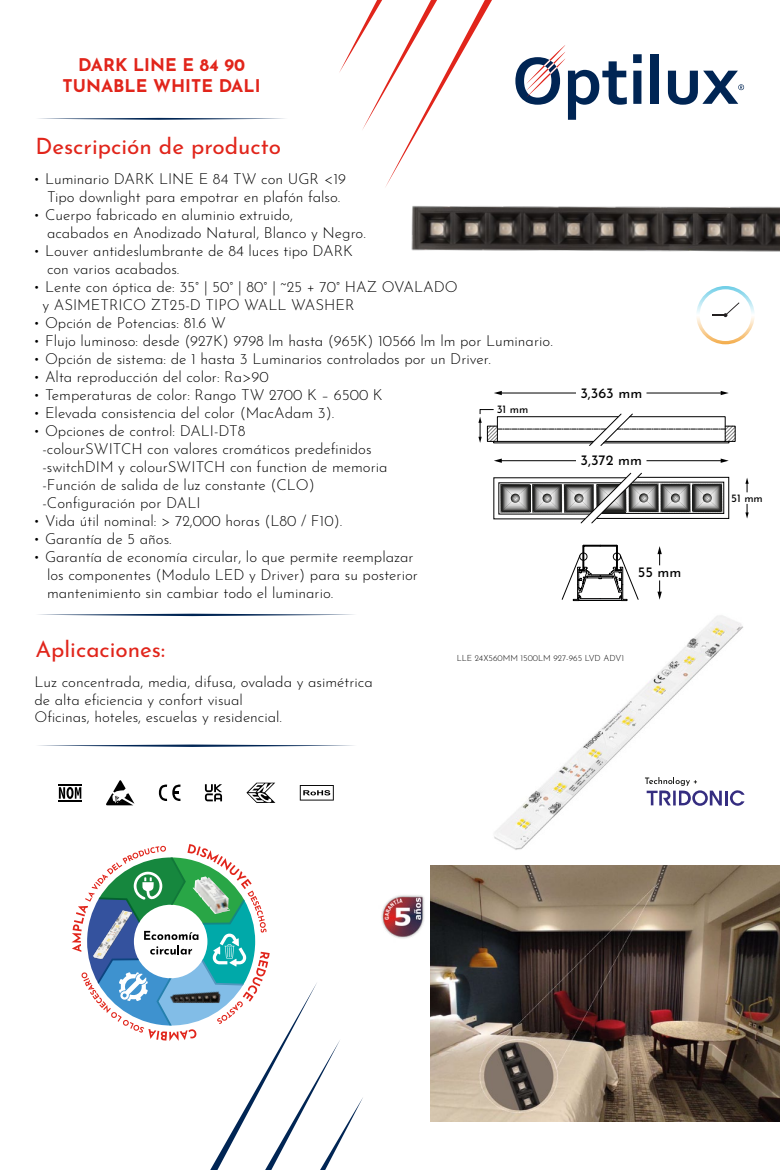
<style>
.page{position:relative;width:780px;height:1170px;background:#fff}
.page>*{position:absolute;margin:0;border:0;box-sizing:border-box;transform-origin:0 0}
.t1{font:22.5px "Josefin Sans";color:#e1251b}
.t2{font:700 17.5px/21px "Josefin Sans";color:#e1251b;text-align:center}
.t3{font:300 15px/18px "Josefin Sans";color:#000}
.t4{font:300 14.75px/17.8px "Josefin Sans";color:#000}
.t5{font:14.38px "Josefin Sans";color:#000}
.t6{font:11.25px "Josefin Sans";color:#000}
.t7{font:300 8.38px "Josefin Sans";color:#000}
</style>
<div class="page">
<img style="left:494px;top:615px;width:249px;height:235px">
<div style="left:651px;top:54px;width:8px;height:50px;background:#002554"></div>
<svg style="left:633px;top:54px;width:8px;height:50px"></svg>
<svg style="left:668px;top:71px;width:76px;height:34px"></svg>
<svg style="left:515px;top:45px;width:111px;height:75px"></svg>
<svg style="left:696px;top:313px;width:58px;height:31px"></svg>
<svg style="left:38px;top:118px;width:247px;height:2px"></svg>
<svg style="left:339px;top:0;width:153px;height:187px"></svg>
<svg style="left:71px;top:844px;width:292px;height:325px"></svg>
<svg style="left:645px;top:777px;width:99px;height:29px"></svg>
<svg style="left:38px;top:613px;width:316px;height:3px"></svg>
<svg style="left:38px;top:744px;width:316px;height:2px"></svg>
<hr style="left:59px;top:783px;width:23px;height:2px;background:#000">
<svg style="left:59px;top:787px;width:23px;height:14px"></svg>
<svg style="left:246px;top:782px;width:29px;height:20px"></svg>
<svg style="left:159px;top:784px;width:21px;height:17px"></svg>
<svg style="left:300px;top:785px;width:34px;height:15px"></svg>
<svg style="left:205px;top:784px;width:17px;height:17px"></svg>
<svg style="left:106px;top:780px;width:28px;height:25px"></svg>
<img style="left:431px;top:865px;width:349px;height:256px">
<img style="left:381px;top:875px;width:50px;height:75px">
<img style="left:404px;top:154px;width:376px;height:159px">
<svg style="left:561px;top:544px;width:77px;height:57px"></svg>
<svg style="left:657px;top:546px;width:4px;height:19px"></svg>
<svg style="left:657px;top:580px;width:4px;height:19px"></svg>
<svg style="left:745px;top:478px;width:3px;height:14px"></svg>
<svg style="left:745px;top:504px;width:3px;height:14px"></svg>
<hr style="left:646px;top:460px;width:76px;height:1px;background:#000">
<svg style="left:720px;top:458px;width:8px;height:5px"></svg>
<hr style="left:500px;top:460px;width:76px;height:1px;background:#000">
<svg style="left:494px;top:458px;width:8px;height:5px"></svg>
<svg style="left:493px;top:472px;width:236px;height:51px"></svg>
<hr style="left:646px;top:393px;width:76px;height:1px;background:#000">
<svg style="left:720px;top:391px;width:8px;height:4px"></svg>
<hr style="left:500px;top:393px;width:76px;height:1px;background:#000">
<svg style="left:494px;top:391px;width:8px;height:4px"></svg>
<svg style="left:478px;top:409px;width:257px;height:37px"></svg>
<p class="t2" style="left:63px;top:52px;width:199px">DARK LINE E 84 90<br>TUNABLE WHITE DALI</p>
<h1 class="t1" style="left:35px;top:127px;width:247px">Descripción de producto</h1>
<p class="t3" style="left:33px;top:168px;width:314px;text-align:center">• Luminario DARK LINE E 84 TW con UGR &lt;19<br>Tipo downlight para empotrar en plafón falso.</p>
<p class="t3" style="left:47px;top:204px;width:320px;text-indent:-14px">• Cuerpo fabricado en aluminio extruido,<br>acabados en Anodizado Natural, Blanco y Negro.</p>
<p class="t3" style="left:47px;top:240px;width:307px;text-indent:-14px">• Louver antideslumbrante de 84 luces tipo DARK con varios acabados.</p>
<p class="t3" style="left:42px;top:276px;width:417px;text-indent:-9px">• Lente con óptica de: 35° | 50° | 80° | ~25 + 70° HAZ OVALADO y ASIMETRICO ZT25-D TIPO WALL WASHER</p>
<p class="t3" style="left:33px;top:312px;width:194px">• Opción de Potencias: 81.6 W</p>
<p class="t3" style="left:33px;top:330px;width:521px">• Flujo luminoso: desde (927K) 9798 lm hasta (965K) 10566 lm lm por Luminario.</p>
<p class="t3" style="left:33px;top:348px;width:459px">• Opción de sistema: de 1 hasta 3 Luminarios controlados por un Driver.</p>
<p class="t3" style="left:33px;top:366px;width:237px">• Alta reproducción del color: Ra&gt;90</p>
<p class="t3" style="left:33px;top:384px;width:351px">• Temperaturas de color: Rango TW 2700 K – 6500 K</p>
<p class="t3" style="left:33px;top:402px;width:302px">• Elevada consistencia del color (MacAdam 3).</p>
<p class="t3" style="left:42px;top:420px;width:347px;text-indent:-9px">• Opciones de control: DALI-DT8<br>-colourSWITCH con valores cromáticos predefinidos -switchDIM y colourSWITCH con function de memoria -Función de salida de luz constante (CLO) -Configuración por DALI</p>
<p class="t3" style="left:33px;top:510px;width:310px">• Vida útil nominal: &gt; 72,000 horas (L80 / F10).</p>
<p class="t3" style="left:33px;top:528px;width:140px">• Garantía de 5 años.</p>
<p class="t3" style="left:47px;top:546px;width:372px;text-indent:-14px">• Garantía de economía circular, lo que permite reemplazar los componentes (Modulo LED y Driver) para su posterior mantenimiento sin cambiar todo el luminario.</p>
<p class="t6" style="left:496px;top:399px;width:33px">31 mm</p>
<p class="t5" style="left:580px;top:380px;width:63px">3,363 mm</p>
<p class="t5" style="left:580px;top:448px;width:63px">3,372 mm</p>
<p class="t5" style="left:637px;top:560px;width:45px">55 mm</p>
<h1 class="t1" style="left:35px;top:630px;width:131px">Aplicaciones:</h1>
<p class="t4" style="left:34px;top:671px;width:340px">Luz concentrada, media, difusa, ovalada y asimétrica de alta eficiencia y confort visual<br>Oficinas, hoteles, escuelas y residencial.</p>
<p class="t7" style="left:456px;top:652px;width:169px">LLE 24X560MM 1500LM 927-965 LVD ADV1</p>
<p class="t6" style="left:731px;top:488px;width:33px">51 mm</p>
</div>
